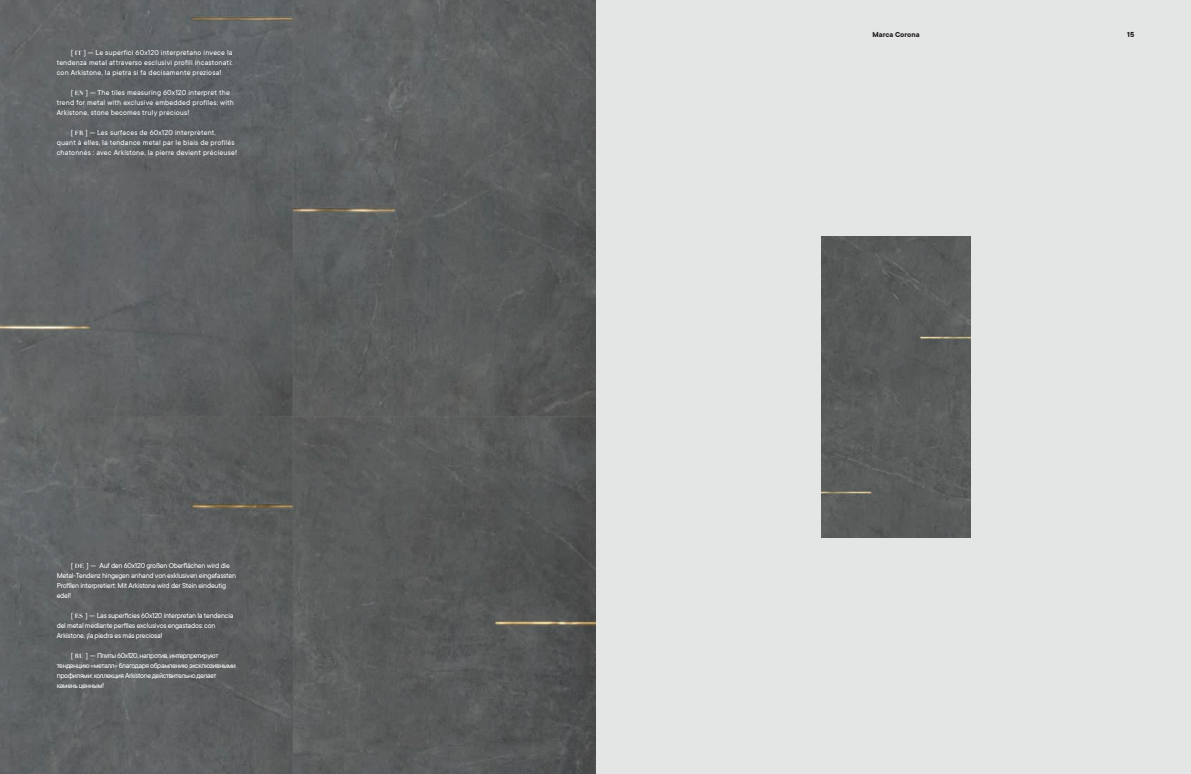
<style>
.page{position:relative;width:1191px;height:774px;background:#fff}
.page>*{position:absolute;margin:0;border:0;box-sizing:border-box;transform-origin:0 0}
.t1{font:8px/10px "TT Commons";letter-spacing:-.03em;color:#fff}
.t2{font:8px/10px "TT Commons";letter-spacing:.02em;color:#fff}
.t3{font:8px/10px "TT Commons";letter-spacing:-.05em;color:#fff}
.t4{font:700 8px "TT Commons";color:#231f20}
.s1{font-family:"Didot";font-weight:700;font-size:6px}
</style>
<div class="page">
<div style="left:595px;top:0;width:596px;height:774px;background:#e3e6e4"></div>
<img style="left:0;top:0;width:595px;height:774px">
<div style="left:821px;top:237px;width:149px;height:300px;background:#585b5b"></div>
<p class="t1" style="left:57px;top:47px;width:177px;text-align:justify;text-indent:14px">[ <span class="s1">IT</span> ] — Le superfici 60x120 interpretano invece la tendenza metal attraverso esclusivi profili incastonati: con Arkistone, la pietra si fa decisamente preziosa!</p>
<p class="t2" style="left:57px;top:87px;width:179px;text-indent:14px">[ <span class="s1">EN</span> ] — The tiles measuring 60x120 interpret the trend for metal with exclusive embedded profiles: with<br>Arkistone, stone becomes truly precious!</p>
<p class="t2" style="left:57px;top:127px;width:182px;text-indent:14px">[ <span class="s1">FR</span> ] — Les surfaces de 60x120 interprètent, quant à elles, la tendance metal par le biais de profilés chatonnés : avec Arkistone, la pierre devient précieuse!</p>
<p class="t1" style="left:57px;top:561px;width:181px;text-indent:14px">[ <span class="s1">DE</span> ] — Auf den 60x120 großen Oberflächen wird die Metal-Tendenz hingegen anhand von exklusiven eingefassten Profilen interpretiert: Mit Arkistone wird der Stein eindeutig edel!</p>
<p class="t1" style="left:57px;top:611px;width:178px;text-indent:14px">[ <span class="s1">ES</span> ] — Las superficies 60x120 interpretan la tendencia del metal mediante perfiles exclusivos engastados: con<br>Arkistone, ¡la piedra es más preciosa!</p>
<p class="t3" style="left:57px;top:651px;width:181px;text-indent:14px">[ <span class="s1">RU</span> ] — Плиты 60x120, напротив, интерпретируют тенденцию «металл» благодаря обрамлению эксклюзивными профилями: коллекция Arkistone действительно делает камень ценным!</p>
<p class="t4" style="left:872px;top:30px;width:49px">Marca Corona</p>
<p class="t4" style="left:1127px;top:30px;width:8px">15</p>
</div>
